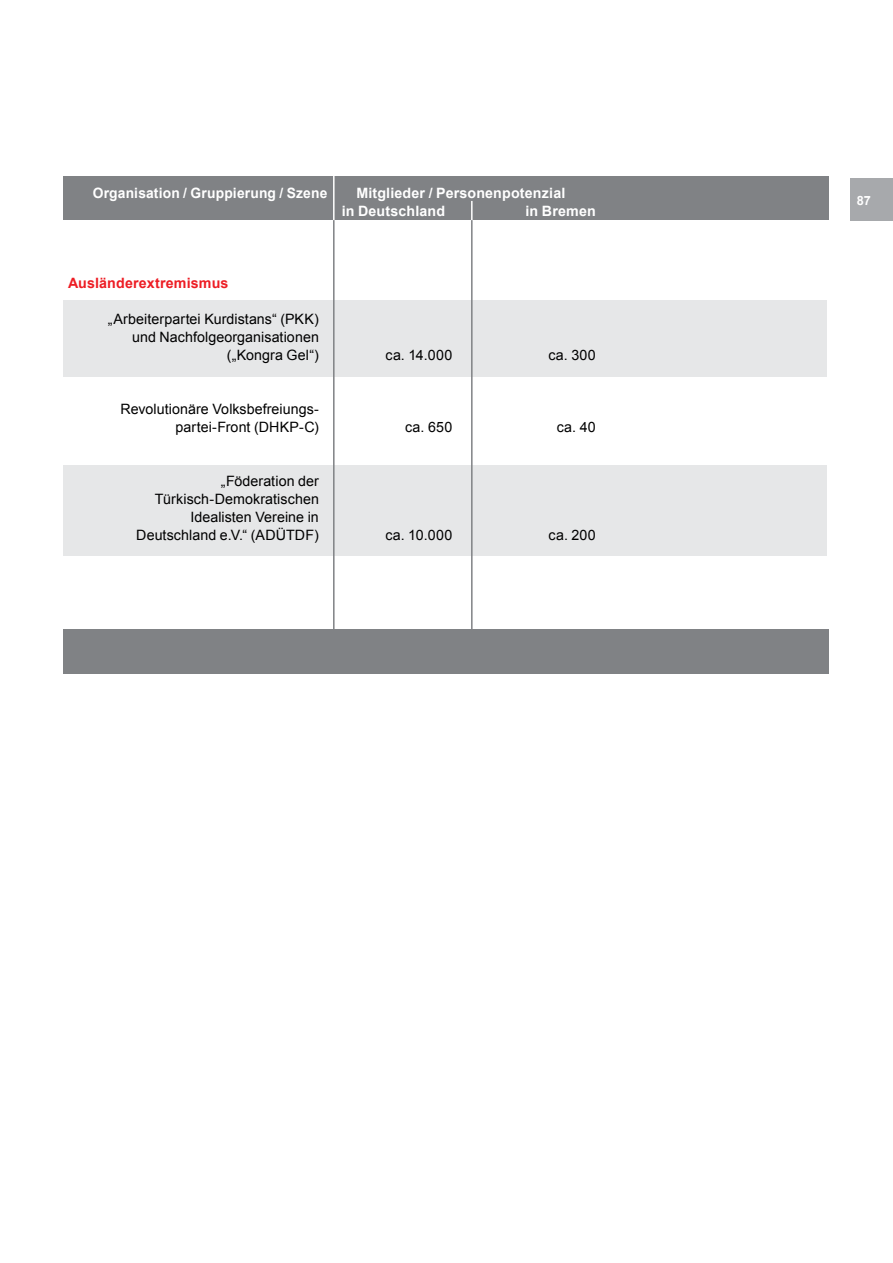
<style>
.page{position:relative;width:893px;height:1263px;background:#fff}
.page>*{position:absolute;margin:0;border:0;box-sizing:border-box;transform-origin:0 0}
.t1{font:14.25px/18px "Arial";letter-spacing:.005em;color:#000;text-align:right}
.t2{font:700 14.25px "Arial";letter-spacing:.01em;color:#fff}
.t3{font:700 14.25px "Arial";letter-spacing:.01em;color:#ed1d24}
.t4{font:700 12.75px "Arial";color:#fff}
</style>
<div class="page">
<div style="left:64px;top:176px;width:765px;height:44px;background:#808285"></div>
<div style="left:64px;top:300px;width:763px;height:76px;background:#e6e7e8"></div>
<div style="left:64px;top:466px;width:763px;height:90px;background:#e6e7e8"></div>
<hr style="left:333px;top:172px;width:2px;height:59px;background:#fff">
<hr style="left:471px;top:201px;width:2px;height:20px;background:#fff">
<hr style="left:333px;top:220px;width:2px;height:426px;background:#808285">
<hr style="left:471px;top:220px;width:2px;height:410px;background:#808285">
<div style="left:64px;top:629px;width:765px;height:45px;background:#808285"></div>
<div style="left:850px;top:179px;width:43px;height:42px;background:#a7a9ac"></div>
<p class="t2" style="left:356px;top:184px;width:210px">Mitglieder / Personenpotenzial</p>
<p class="t2" style="left:93px;top:184px;width:236px">Organisation / Gruppierung / Szene</p>
<p class="t4" style="left:857px;top:192px;width:16px">87</p>
<p class="t2" style="left:342px;top:202px;width:105px">in Deutschland</p>
<p class="t2" style="left:526px;top:202px;width:72px">in Bremen</p>
<p class="t3" style="left:68px;top:274px;width:162px">Ausländerextremismus</p>
<p class="t1" style="left:108px;top:310px;width:212px">„Arbeiterpartei Kurdistans“ (PKK) und Nachfolgeorganisationen („Kongra Gel“)</p>
<p class="t1" style="left:121px;top:400px;width:200px">Revolutionäre Volksbefreiungs&shy;partei-Front (DHKP-C)</p>
<p class="t1" style="left:136px;top:472px;width:184px">„Föderation der<br>Türkisch-Demokratischen<br>Idealisten Vereine in<br>Deutschland e.V.“ (ADÜTDF)</p>
<p class="t1" style="left:386px;top:346px;width:68px">ca. 14.000</p>
<p class="t1" style="left:405px;top:418px;width:49px">ca. 650</p>
<p class="t1" style="left:385px;top:526px;width:68px">ca. 10.000</p>
<p class="t1" style="left:548px;top:346px;width:49px">ca. 300</p>
<p class="t1" style="left:557px;top:418px;width:40px">ca. 40</p>
<p class="t1" style="left:549px;top:526px;width:49px">ca. 200</p>
</div>
